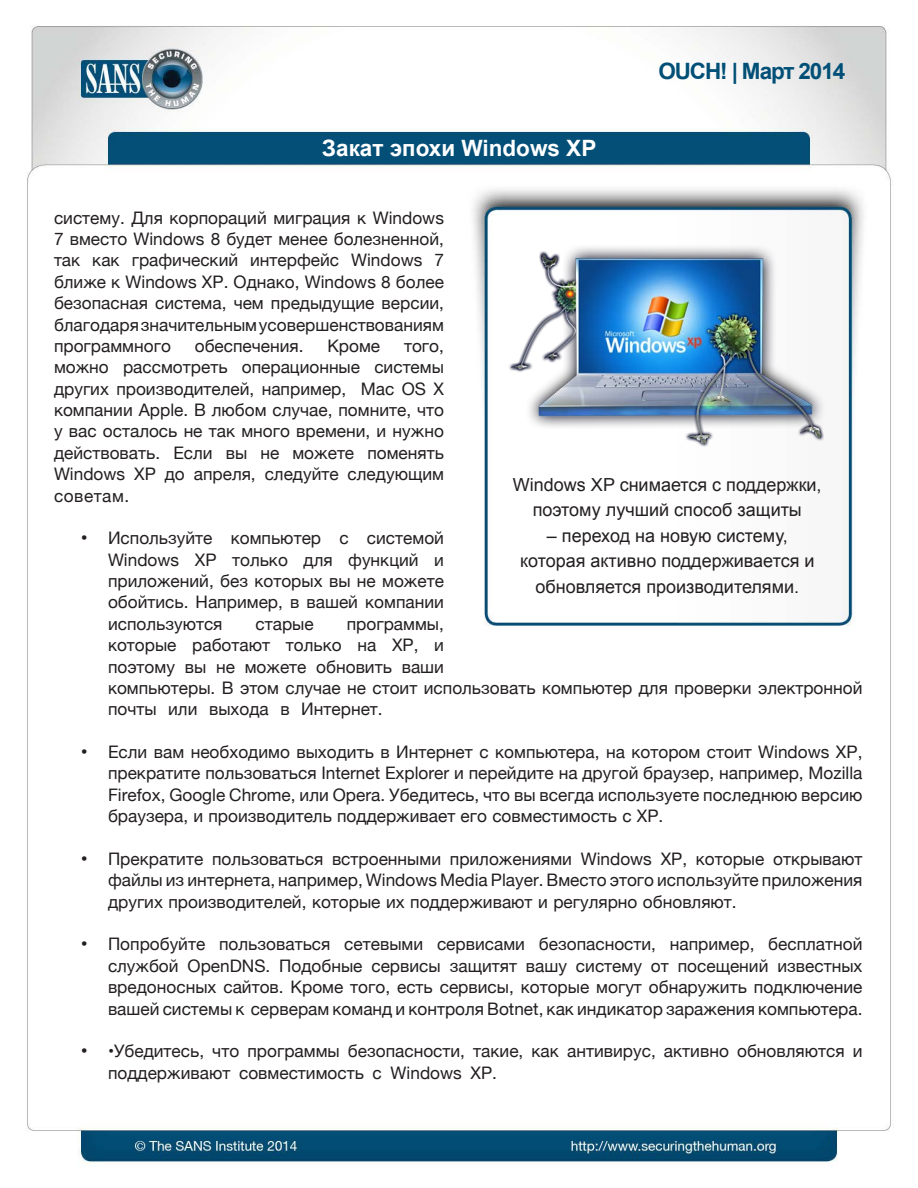
<style>
.page{position:relative;width:918px;height:1188px;background:#fff}
.page>*{position:absolute;margin:0;border:0;box-sizing:border-box;transform-origin:0 0}
.t1{font:700 22.5px "Arial";color:#fff}
.t2{font:700 22.5px "Arial";letter-spacing:-.05em;color:#004f77}
.t3{font:18px/25.5px "Arial";color:#231f20;text-align:center}
.MainText{font:17.25px/21.3px "Helvetica Neue";color:#231f20}
.s1{font-family:"Arial";font-size:18px}
</style>
<div class="page">
<img style="left:26px;top:25px;width:865px;height:1139px">
<img style="left:499px;top:234px;width:330px;height:244px">
<h1 class="t1" style="left:322px;top:133px;width:276px">Закат эпохи Windows XP</h1>
<p class="MainText" style="left:54px;top:208px;width:392px;text-align:right">систему. Для корпораций миграция к Windows<br>7 вместо Windows 8 будет менее болезненной,<br>7</p>
<p class="MainText" style="left:132px;top:251px;width:108px">графический</p>
<p class="MainText" style="left:250px;top:251px;width:90px">интерфейс</p>
<p class="MainText" style="left:351px;top:251px;width:73px">Windows</p>
<p class="MainText" style="left:54px;top:251px;width:28px">так</p>
<p class="MainText" style="left:54px;top:272px;width:392px">ближе к Windows XP. Однако, Windows 8 более</p>
<p class="MainText" style="left:54px;top:293px;width:392px">безопасная система, чем предыдущие версии,</p>
<p class="MainText" style="left:54px;top:315px;width:392px">благодарязначительнымусовершенствованиям</p>
<p class="MainText" style="left:404px;top:336px;width:41px">того,</p>
<p class="MainText" style="left:92px;top:251px;width:29px">как</p>
<p class="MainText" style="left:195px;top:336px;width:110px">обеспечения.</p>
<p class="MainText" style="left:327px;top:336px;width:54px">Кроме</p>
<p class="MainText" style="left:54px;top:336px;width:118px">программного</p>
<p class="MainText" style="left:54px;top:358px;width:56px">можно</p>
<p class="MainText" style="left:123px;top:358px;width:106px">рассмотреть</p>
<p class="MainText" style="left:242px;top:358px;width:120px">операционные</p>
<p class="MainText" style="left:374px;top:358px;width:71px">системы</p>
<p class="MainText" style="left:361px;top:379px;width:85px">Mac OS X</p>
<p class="MainText" style="left:54px;top:379px;width:294px">других производителей, например,</p>
<p class="MainText" style="left:54px;top:400px;width:392px">компании Apple В. любом случае, помните, что</p>
<p class="MainText" style="left:54px;top:422px;width:392px">у вас осталось не так много времени и, нужно</p>
<p class="MainText" style="left:367px;top:443px;width:78px">поменять</p>
<p class="MainText" style="left:54px;top:443px;width:108px">действовать.</p>
<p class="MainText" style="left:173px;top:443px;width:41px">Если</p>
<p class="MainText" style="left:260px;top:443px;width:20px">не</p>
<p class="MainText" style="left:292px;top:443px;width:63px">можете</p>
<p class="MainText" style="left:226px;top:443px;width:23px">вы</p>
<h1 class="t2" style="left:658px;top:56px;width:188px">OUCH! | Март 2014</h1>
<p class="MainText" style="left:54px;top:464px;width:77px">Windows советам.</p>
<p class="MainText" style="left:134px;top:464px;width:23px">XP</p>
<p class="MainText" style="left:165px;top:464px;width:22px">до</p>
<p class="MainText" style="left:194px;top:464px;width:63px">апреля,</p>
<p class="MainText" style="left:265px;top:464px;width:76px">следуйте</p>
<p class="MainText" style="left:348px;top:464px;width:98px">следующим</p>
<p class="t3" style="left:81px;top:525px;width:8px">•</p>
<p class="MainText" style="left:108px;top:529px;width:106px">Используйте</p>
<p class="MainText" style="left:231px;top:529px;width:92px">компьютер</p>
<p class="MainText" style="left:339px;top:529px;width:11px">с</p>
<p class="MainText" style="left:367px;top:529px;width:79px">системой</p>
<p class="MainText" style="left:348px;top:550px;width:72px">функций</p>
<p class="MainText" style="left:108px;top:550px;width:73px">Windows</p>
<p class="MainText" style="left:108px;top:571px;width:338px">приложений, без которых вы не можете</p>
<p class="MainText" style="left:108px;top:593px;width:338px">обойтись. Например в, вашей компании</p>
<p class="MainText" style="left:347px;top:614px;width:99px">программы,</p>
<p class="MainText" style="left:195px;top:550px;width:23px">XP</p>
<p class="MainText" style="left:232px;top:550px;width:57px">только</p>
<p class="MainText" style="left:304px;top:550px;width:31px">для</p>
<p class="MainText" style="left:434px;top:550px;width:11px">и</p>
<p class="MainText" style="left:108px;top:614px;width:116px">используются</p>
<p class="MainText" style="left:256px;top:614px;width:60px">старые</p>
<p class="MainText" style="left:108px;top:635px;width:70px">которые</p>
<p class="MainText" style="left:192px;top:635px;width:79px">работают</p>
<p class="MainText" style="left:286px;top:635px;width:57px">только</p>
<p class="MainText" style="left:357px;top:635px;width:20px">на</p>
<p class="MainText" style="left:392px;top:635px;width:28px">XP,</p>
<p class="MainText" style="left:434px;top:635px;width:11px">и</p>
<p class="t3" style="left:513px;top:472px;width:310px">Windows XP снимается с поддержки, поэтому лучший способ защиты</p>
<p class="t3" style="left:520px;top:523px;width:296px">– переход на новую систему, которая активно поддерживается и обновляется производителями.</p>
<p class="t3" style="left:81px;top:739px;width:8px">•</p>
<p class="t3" style="left:81px;top:846px;width:8px">•</p>
<p class="t3" style="left:81px;top:932px;width:8px">•</p>
<p class="MainText" style="left:316px;top:657px;width:77px">обновить</p>
<p class="MainText" style="left:108px;top:657px;width:69px">поэтому</p>
<p class="MainText" style="left:108px;top:678px;width:756px">компьютеры В. этом случае не стоит использовать компьютер для проверки электронной</p>
<p class="MainText" style="left:301px;top:700px;width:83px">Интернет.</p>
<p class="MainText" style="left:216px;top:657px;width:20px">не</p>
<p class="MainText" style="left:245px;top:657px;width:63px">можете</p>
<p class="MainText" style="left:402px;top:657px;width:44px">ваши</p>
<p class="MainText" style="left:185px;top:657px;width:23px">вы</p>
<p class="MainText" style="left:108px;top:700px;width:50px">почты</p>
<p class="MainText" style="left:108px;top:742px;width:756px">Если вам необходимо выходить в Интернет с компьютера, на котором стоит Windows XP,</p>
<p class="MainText" style="left:209px;top:700px;width:61px">выхода</p>
<p class="MainText" style="left:168px;top:700px;width:31px">или</p>
<p class="MainText" style="left:280px;top:700px;width:11px">в</p>
<p class="MainText" style="left:108px;top:764px;width:756px;text-align:justify">прекратите пользоваться Internet Explorer и перейдите на другой браузер, например, Mozilla Firefox, Google Chrome, или Opera. Убедитесь, что вы всегда используете последнюю версию браузера и, производитель поддерживает его совместимость с XP.</p>
<p class="MainText" style="left:773px;top:849px;width:91px">открывают</p>
<p class="MainText" style="left:108px;top:849px;width:97px">Прекратите</p>
<p class="MainText" style="left:581px;top:849px;width:73px">Windows</p>
<p class="MainText" style="left:661px;top:849px;width:28px">XP,</p>
<p class="MainText" style="left:212px;top:849px;width:113px">пользоваться</p>
<p class="MainText" style="left:332px;top:849px;width:111px">встроенными</p>
<p class="MainText" style="left:450px;top:849px;width:124px">приложениями</p>
<p class="MainText" style="left:696px;top:849px;width:70px">которые</p>
<p class="MainText" style="left:108px;top:871px;width:756px">файлы из интернета, например, Windows Media Player. Вместо этого используйте приложения других производителей, которые их поддерживают и регулярно обновляют.</p>
<p class="MainText" style="left:768px;top:935px;width:96px">бесплатной</p>
<p class="MainText" style="left:108px;top:935px;width:99px">Попробуйте</p>
<p class="MainText" style="left:539px;top:935px;width:119px">безопасности,</p>
<p class="MainText" style="left:219px;top:935px;width:113px">пользоваться</p>
<p class="MainText" style="left:344px;top:935px;width:80px">сетевыми</p>
<p class="MainText" style="left:437px;top:935px;width:89px">сервисами</p>
<p class="MainText" style="left:670px;top:935px;width:86px">например,</p>
<p class="MainText" style="left:108px;top:956px;width:756px">службой<br>вредоносных сайтов. Кроме того, есть сервисы, которые могут обнаружить подключение вашей системы к серверам команд и контроля Botnet, как индикатор заражения компьютера.</p>
<p class="MainText" style="left:853px;top:1042px;width:11px">и</p>
<p class="MainText" style="left:188px;top:956px;width:84px">OpenDNS.</p>
<p class="MainText" style="left:279px;top:956px;width:85px">Подобные</p>
<p class="MainText" style="left:678px;top:956px;width:92px">посещений</p>
<p class="MainText" style="left:371px;top:956px;width:71px">сервисы</p>
<p class="MainText" style="left:450px;top:956px;width:69px">защитят</p>
<p class="MainText" style="left:526px;top:956px;width:43px">вашу</p>
<p class="MainText" style="left:576px;top:956px;width:68px">систему</p>
<p class="MainText" style="left:651px;top:956px;width:19px">от</p>
<p class="MainText" style="left:777px;top:956px;width:87px">известных</p>
<p class="MainText" style="left:81px;top:1042px;width:125px"><span class="s1">•</span> •Убедитесь,</p>
<p class="MainText" style="left:348px;top:1042px;width:119px">безопасности,</p>
<p class="MainText" style="left:737px;top:1042px;width:109px">обновляются</p>
<p class="MainText" style="left:212px;top:1042px;width:28px">что</p>
<p class="MainText" style="left:247px;top:1042px;width:94px">программы</p>
<p class="MainText" style="left:473px;top:1042px;width:52px">такие,</p>
<p class="MainText" style="left:532px;top:1042px;width:29px">как</p>
<p class="MainText" style="left:567px;top:1042px;width:90px">антивирус,</p>
<p class="MainText" style="left:664px;top:1042px;width:66px">активно</p>
<p class="MainText" style="left:108px;top:1063px;width:124px">поддерживают</p>
<p class="MainText" style="left:239px;top:1063px;width:126px">совместимость</p>
<p class="MainText" style="left:373px;top:1063px;width:11px">с</p>
<p class="MainText" style="left:391px;top:1063px;width:73px">Windows</p>
<p class="MainText" style="left:471px;top:1063px;width:28px">XP.</p>
</div>
